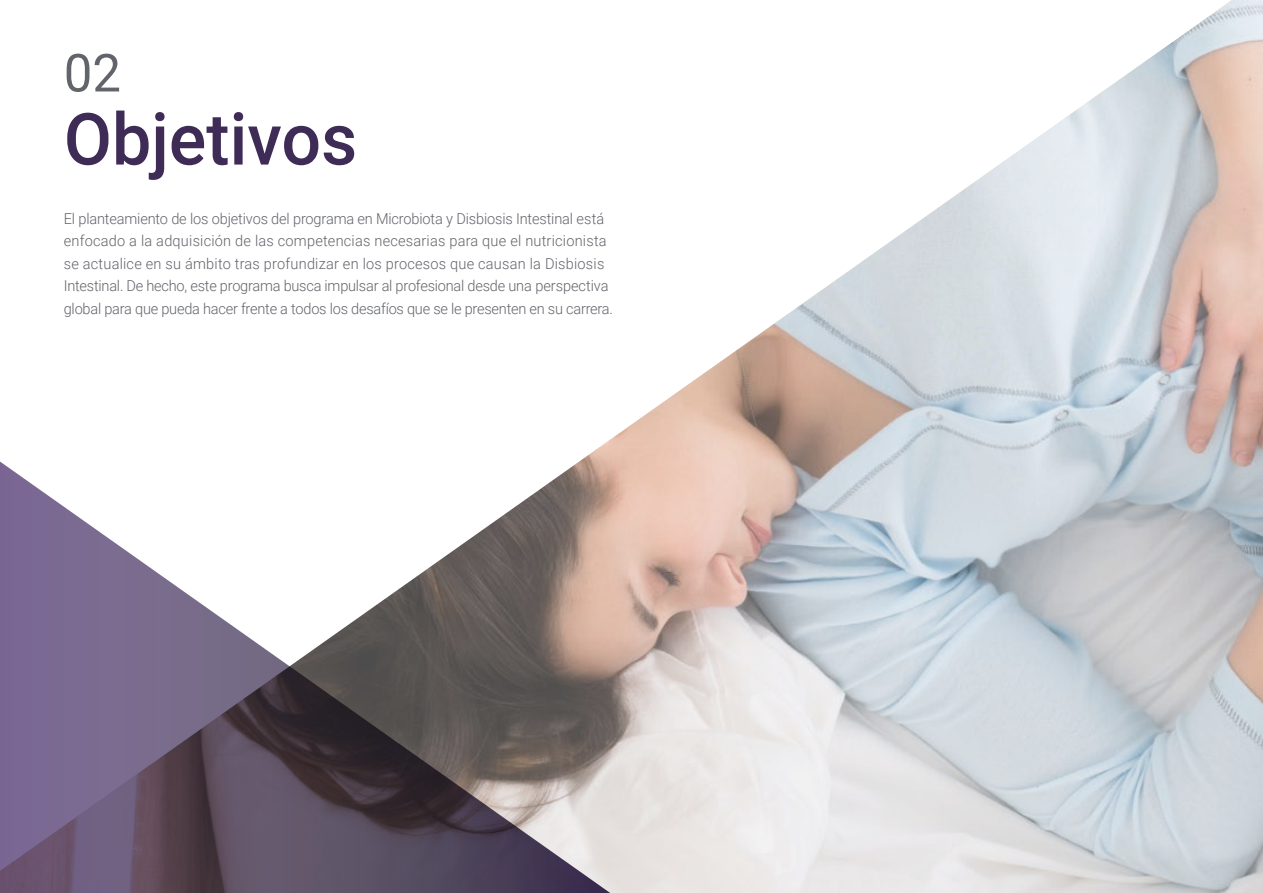
<style>
.page{position:relative;width:1263px;height:893px;background:#fff}
.page>*{position:absolute;margin:0;border:0;box-sizing:border-box;transform-origin:0 0}
.t1{font:500 72px "Roboto";color:#3e2b56}
.t2{font:52.5px "Roboto";color:#61646a}
.t3{font:300 15px/22.5px "Roboto";letter-spacing:-.01em;color:#61646a}
</style>
<div class="page">
<img style="left:601px;top:0;width:662px;height:893px">
<svg style="left:0;top:446px;width:640px;height:447px"></svg>
<h2 class="t2" style="left:64px;top:36px;width:59px">02</h2>
<h1 class="t1" style="left:64px;top:89px;width:295px">Objetivos</h1>
<p class="t3" style="left:64px;top:207px;width:551px">El planteamiento de los objetivos del programa en Microbiota y Disbiosis Intestinal está enfocado a la adquisición de las competencias necesarias para que el nutricionista se actualice en su ámbito tras profundizar en los procesos que causan la Disbiosis Intestinal. De hecho, este programa busca impulsar al profesional desde una perspectiva global para que pueda hacer frente a todos los desafíos que se le presenten en su carrera.</p>
</div>
